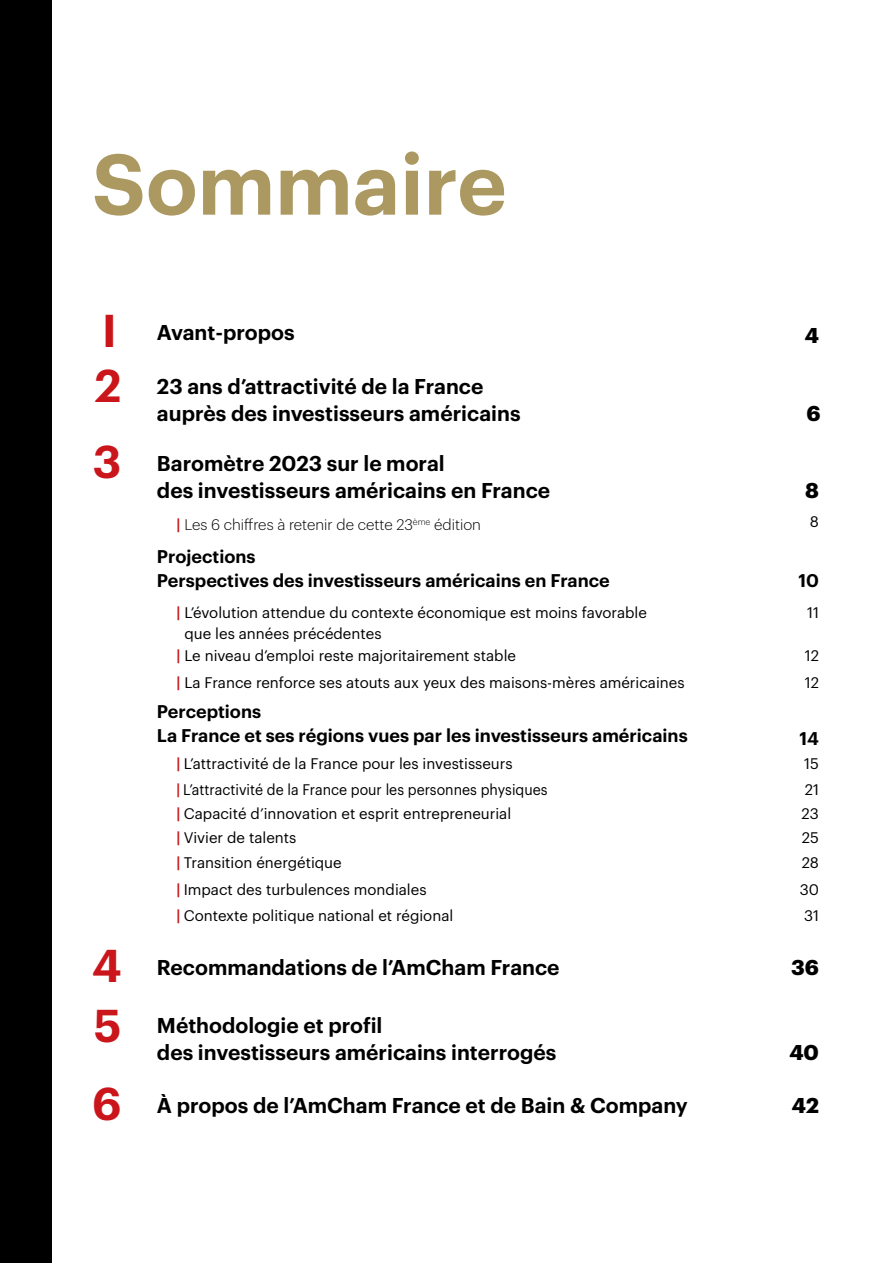
<style>
.page{position:relative;width:893px;height:1263px;background:#fff}
.page>*{position:absolute;margin:0;border:0;box-sizing:border-box;transform-origin:0 0}
.t1{font:600 84px "Graphik";color:#ab9961}
.t2{font:600 45px "Graphik";color:#ca151b}
.t3{font:600 21px/27px "Graphik";color:#000}
.t4{font:700 21px "Graphik";color:#000}
.t5{font:600 18px/24px "Graphik";color:#000}
.t6{font:15px "Graphik";color:#000}
.t7{font:15px "Graphik";color:#000;scale:.94 1}
.t8{font:300 15px "Graphik";color:#000}
.s1{font-size:45px;color:#ca151b}
.s2{font-weight:600;color:#ca151b}
</style>
<div class="page">
<div style="left:0;top:0;width:51px;height:1263px;background:#000"></div>
<h1 class="t1" style="left:92px;top:120px;width:416px">Sommaire</h1>
<h3 class="t3" style="left:102px;top:317px;width:194px"><span class="s1">I</span> Avant-propos</h3>
<h2 class="t2" style="left:95px;top:351px;width:28px">2</h2>
<h2 class="t2" style="left:93px;top:428px;width:30px">3</h2>
<h3 class="t3" style="left:157px;top:371px;width:365px">23 ans d’attractivité de la France auprès des investisseurs américains</h3>
<h3 class="t3" style="left:157px;top:448px;width:395px">Baromètre 2023 sur le moral<br>des investisseurs américains en France</h3>
<h3 class="t4" style="left:805px;top:319px;width:16px">4</h3>
<h3 class="t4" style="left:806px;top:397px;width:16px">6</h3>
<h3 class="t4" style="left:805px;top:474px;width:15px">8</h3>
<p class="t8" style="left:176px;top:513px;width:306px"><span class="s2">|</span> Les 6 chiffres à retenir de cette 23<sup>ème</sup> édition</p>
<p class="t6" style="left:810px;top:510px;width:11px">8</p>
<p class="t5" style="left:157px;top:543px;width:454px">Projections<br>Perspectives des investisseurs américains en France</p>
<p class="t5" style="left:798px;top:567px;width:22px">10</p>
<p class="t6" style="left:176px;top:601px;width:472px"><span class="s2">|</span> L’évolution attendue du contexte économique est moins favorable</p>
<p class="t6" style="left:807px;top:601px;width:13px">11</p>
<p class="t6" style="left:184px;top:622px;width:199px">que les années précédentes</p>
<p class="t6" style="left:176px;top:645px;width:341px"><span class="s2">|</span> Le niveau d’emploi reste majoritairement stable</p>
<p class="t6" style="left:805px;top:645px;width:16px">12</p>
<p class="t6" style="left:176px;top:671px;width:510px"><span class="s2">|</span> La France renforce ses atouts aux yeux des maisons-mères américaines</p>
<p class="t6" style="left:805px;top:671px;width:16px">12</p>
<p class="t5" style="left:157px;top:698px;width:532px">Perceptions<br>La France et ses régions vues par les investisseurs américains</p>
<p class="t5" style="left:800px;top:725px;width:21px">14</p>
<p class="t6" style="left:176px;top:753px;width:338px"><span class="s2">|</span> L’attractivité de la France pour les investisseurs</p>
<p class="t6" style="left:804px;top:753px;width:16px">15</p>
<p class="t7" style="left:176px;top:778px;width:396px"><span class="s2">|</span> L’attractivité de la France pour les personnes physiques</p>
<p class="t6" style="left:805px;top:778px;width:16px">21</p>
<p class="t6" style="left:176px;top:802px;width:336px"><span class="s2">|</span> Capacité d’innovation et esprit entrepreneurial</p>
<p class="t6" style="left:802px;top:802px;width:19px">23</p>
<p class="t6" style="left:176px;top:851px;width:167px"><span class="s2">|</span> Transition énergétique</p>
<p class="t6" style="left:802px;top:851px;width:19px">28</p>
<p class="t6" style="left:176px;top:878px;width:252px"><span class="s2">|</span> Impact des turbulences mondiales</p>
<p class="t6" style="left:800px;top:878px;width:21px">30</p>
<p class="t6" style="left:176px;top:904px;width:278px"><span class="s2">|</span> Contexte politique national et régional</p>
<p class="t6" style="left:804px;top:904px;width:16px">31</p>
<p class="t6" style="left:176px;top:827px;width:121px"><span class="s2">|</span> Vivier de talents</p>
<p class="t6" style="left:802px;top:827px;width:19px">25</p>
<h3 class="t3" style="left:92px;top:952px;width:469px"><span class="s1">4</span> Recommandations de l’AmCham France</h3>
<h3 class="t4" style="left:791px;top:951px;width:29px">36</h3>
<h2 class="t2" style="left:94px;top:991px;width:29px">5</h2>
<h3 class="t3" style="left:157px;top:1010px;width:401px">Méthodologie et profil<br>des investisseurs américains interrogés</h3>
<h3 class="t4" style="left:789px;top:1036px;width:31px">40</h3>
<h3 class="t3" style="left:92px;top:1090px;width:597px"><span class="s1">6</span> À propos de l’AmCham France et de Bain &amp; Company</h3>
<h3 class="t4" style="left:792px;top:1089px;width:29px">42</h3>
</div>
